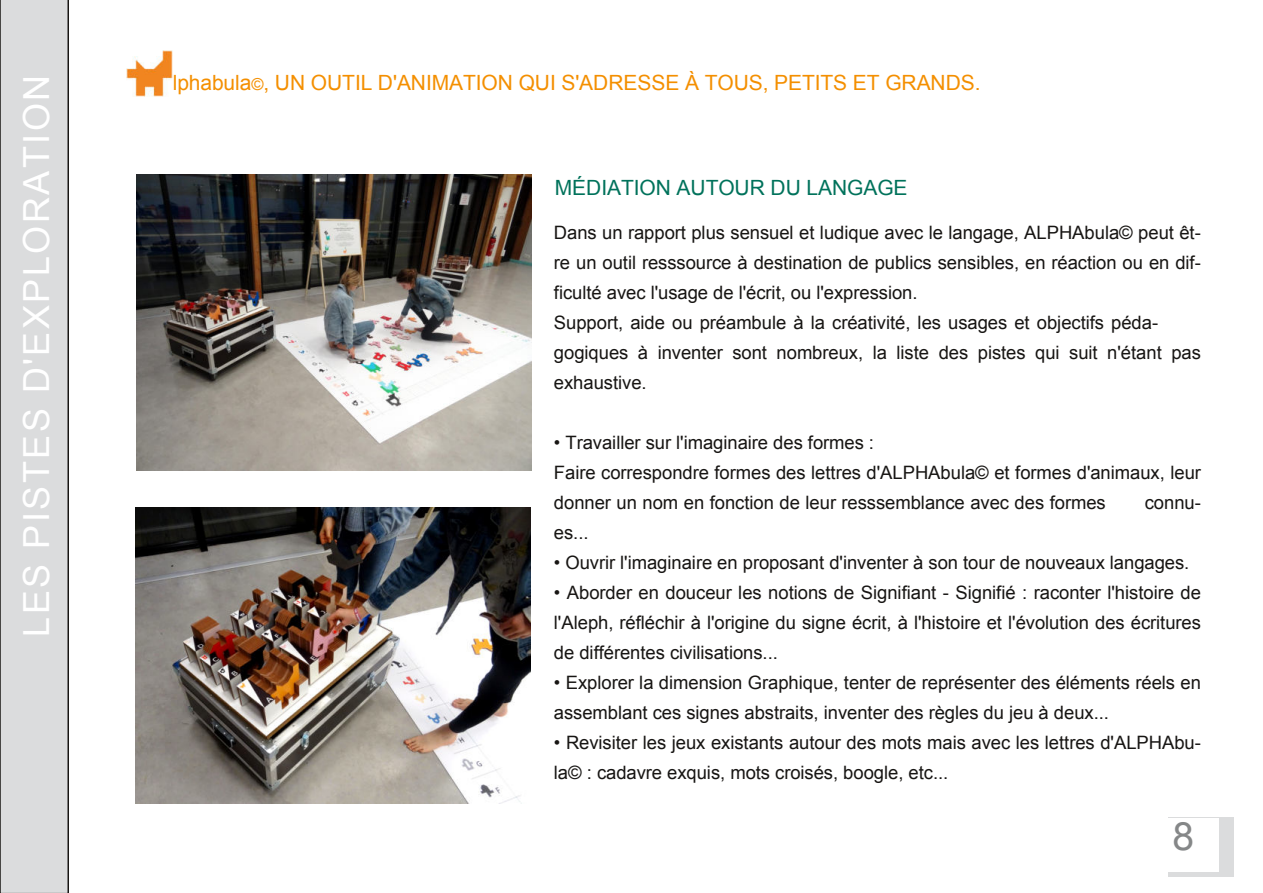
<style>
.page{position:relative;width:1263px;height:893px;background:#fff}
.page>*{position:absolute;margin:0;border:0;box-sizing:border-box;transform-origin:0 0}
.t1{font:39px "Arial";color:#858788}
.t2{font:36px "Arial";letter-spacing:.07em;color:#fff}
.t3{font:21px "Arial";letter-spacing:-.005em;color:#f48f00}
.t4{font:21px "Arial";letter-spacing:-.005em;color:#00725b}
.t5{font:18.45px/30px "Arial";letter-spacing:-.005em;color:#171513}
.s1{font-size:16.5px}
</style>
<div class="page">
<div style="left:0;top:0;width:69px;height:893px;background:#dbdcdd"></div>
<img style="left:137px;top:174px;width:394px;height:296px">
<img style="left:135px;top:507px;width:395px;height:296px">
<div style="left:1168px;top:817px;width:66px;height:59px;background:#dbdcdd"></div>
<div style="left:1168px;top:818px;width:50px;height:53px;background:#fff"></div>
<img style="left:126px;top:50px;width:46px;height:47px">
<h2 class="t2" style="left:23px;top:637px;width:563px;rotate:-90deg">LES PISTES D'EXPLORATION</h2>
<p class="t3" style="left:173px;top:75px;width:809px">lphabula<span class="s1">©</span>, UN OUTIL D'ANIMATION QUI S'ADRESSE À TOUS, PETITS ET GRANDS.</p>
<p class="t4" style="left:555px;top:180px;width:354px">MÉDIATION AUTOUR DU LANGAGE</p>
<p class="t5" style="left:554px;top:220px;width:648px">Dans un rapport plus sensuel et ludique avec le langage, ALPHAbula© peut êt&shy;re un outil resssource à destination de publics sensibles, en réaction ou en dif&shy;ficulté avec l'usage de l'écrit, ou l'expression.<br>Support, aide ou préambule à la créativité, les usages et objectifs péda&shy;gogiques à inventer sont nombreux, la liste des pistes qui suit n'étant pas exhaustive.</p>
<p class="t5" style="left:554px;top:430px;width:649px">• Travailler sur l'imaginaire des formes :<br>Faire correspondre formes des lettres d'ALPHAbula© et formes d'animaux, leur donner un nom en fonction de leur resssemblance avec des formes</p>
<p class="t5" style="left:1145px;top:490px;width:58px">connu-</p>
<p class="t5" style="left:554px;top:520px;width:36px">es...</p>
<p class="t5" style="left:554px;top:550px;width:637px">• Ouvrir l'imaginaire en proposant d'inventer à son tour de nouveaux langages.</p>
<p class="t5" style="left:554px;top:580px;width:648px;text-align:justify">• Aborder en douceur les notions de Signifiant - Signifié : raconter l'histoire de l'Aleph, réfléchir à l'origine du signe écrit, à l'histoire et l'évolution des écritures de différentes civilisations...</p>
<p class="t5" style="left:554px;top:670px;width:648px">• Explorer la dimension Graphique, tenter de représenter des éléments réels en assemblant ces signes abstraits, inventer des règles du jeu à deux...</p>
<p class="t5" style="left:554px;top:730px;width:648px">• Revisiter les jeux existants autour des mots mais avec les lettres d'ALPHAbu&shy;la© : cadavre exquis, mots croisés, boogle, etc...</p>
<h1 class="t1" style="left:1172px;top:822px;width:23px">8</h1>
</div>
